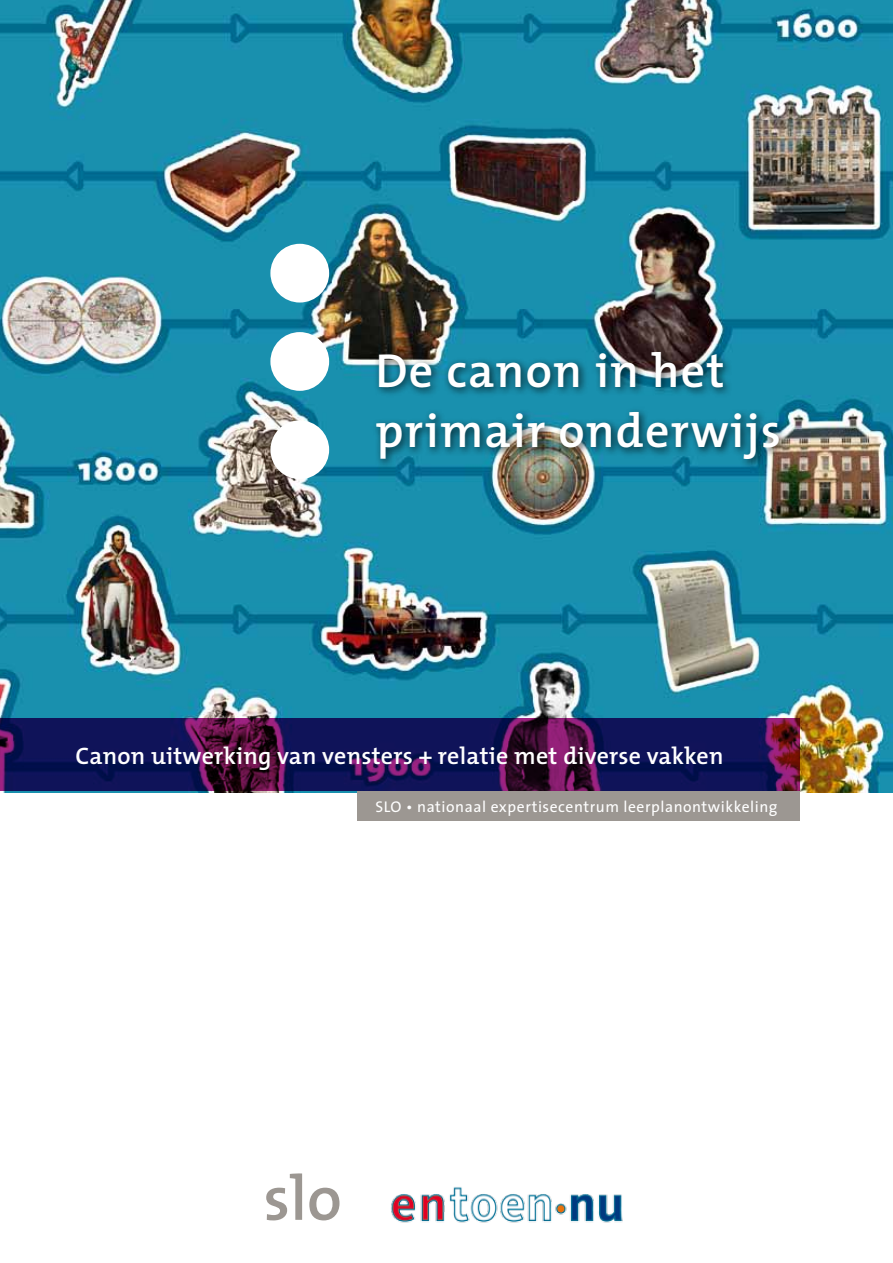
<style>
.page{position:relative;width:893px;height:1263px;background:#fff}
.page>*{position:absolute;margin:0;border:0;box-sizing:border-box;transform-origin:0 0}
.t1{font:600 48px/60px "The Mix";letter-spacing:.025em;color:#fff}
.t2{font:600 24px "The Mix";letter-spacing:.01em;color:#fff}
.t3{font:15.6px "The Sans";letter-spacing:.035em;color:#fff}
</style>
<div class="page">
<img style="left:0;top:0;width:893px;height:792px">
<div style="left:270px;top:244px;width:59px;height:58px;background:#fff;border-radius:50%"></div>
<div style="left:270px;top:332px;width:59px;height:59px;background:#fff;border-radius:50%"></div>
<div style="left:270px;top:420px;width:59px;height:59px;background:#fff;border-radius:50%"></div>
<div style="left:370px;top:346px;width:417px;height:124px;background:#000;opacity:.75"></div>
<svg style="left:266px;top:1173px;width:73px;height:47px"></svg>
<svg style="left:0;top:719px;width:799px;height:72px;background:#221250"></svg>
<div style="left:357px;top:791px;width:442px;height:30px;background:#9c9792"></div>
<img style="left:391px;top:1187px;width:232px;height:36px">
<h1 class="t1" style="left:375px;top:340px;width:407px">De canon in het primair onderwijs</h1>
<p class="t2" style="left:76px;top:736px;width:649px">Canon uitwerking van vensters + relatie met diverse vakken</p>
<p class="t3" style="left:375px;top:793px;width:404px">SLO • nationaal expertisecentrum leerplanontwikkeling</p>
</div>
